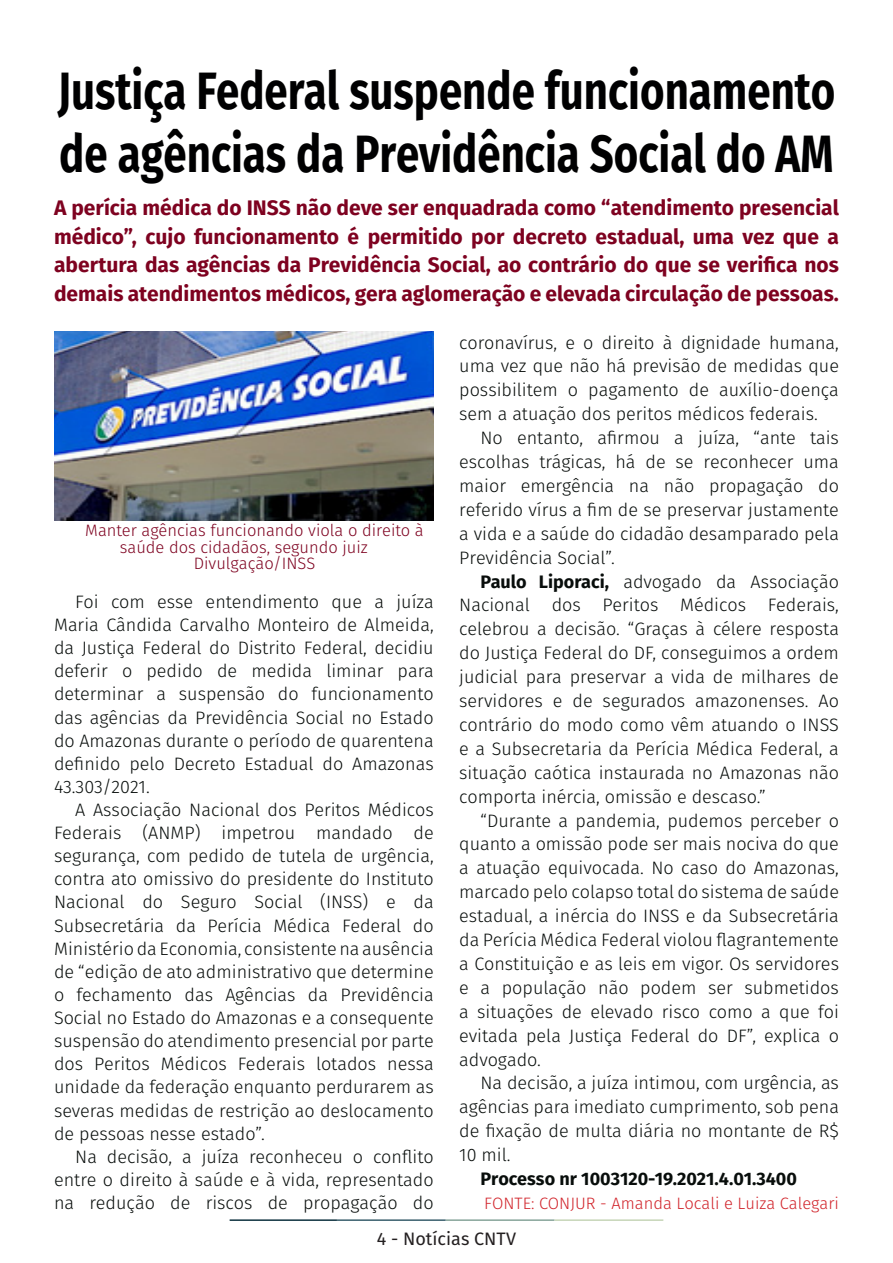
<style>
.page{position:relative;width:893px;height:1263px;background:#fff}
.page>*{position:absolute;margin:0;border:0;box-sizing:border-box;transform-origin:0 0}
.t1{font:700 52.5px/63px "Fira Sans";color:#000001;scale:.8 1}
.t2{font:700 21px/28.5px "Fira Sans";color:#7e0220;text-align:justify}
.t3{font:300 18px/23.9px "Fira Sans";color:#080d0b;text-align:justify}
.t4{font:700 18px "Fira Sans";color:#080d0b}
.t5{font:18px "Fira Sans";color:#231f20}
.t6{font:300 16.5px/16.5px "Fira Sans";color:#7e0220}
.t7{font:300 16.5px "Fira Sans";color:#d1232a}
.s1{font-weight:700}
</style>
<div class="page">
<hr style="left:230px;top:1219px;width:107px;height:2px;background:#0e323f">
<hr style="left:337px;top:1219px;width:109px;height:2px;background:#3a5f6d">
<hr style="left:446px;top:1219px;width:109px;height:2px;background:#87a59a">
<hr style="left:555px;top:1219px;width:108px;height:2px;background:#c6d5b7">
<img style="left:54px;top:332px;width:380px;height:189px">
<p class="t1" style="left:58px;top:55px;width:973px">Justiça Federal suspende funcionamento de agências da Previdência Social do AM</p>
<p class="t2" style="left:54px;top:192px;width:786px">A perícia médica do INSS não deve ser enquadrada como “atendimento presencial médico”, cujo funcionamento é permitido por decreto estadual, uma vez que a abertura das agências da Previdência Social, ao contrário do que se verifica nos demais atendimentos médicos, gera aglomeração e elevada circulação de pessoas.</p>
<p class="t6" style="left:120px;top:522px;width:305px;text-indent:-35px">Manter agências funcionando viola o direito à saúde dos cidadãos, segundo juiz</p>
<p class="t6" style="left:194px;top:555px;width:123px">Divulgação/INSS</p>
<p class="t3" style="left:54px;top:590px;width:381px;line-height:23.1px;text-indent:21px">Foi com esse entendimento que a juíza Maria Cândida Carvalho Monteiro de Almeida, da Justiça Federal do Distrito Federal, decidiu deferir o pedido de medida liminar para determinar a suspensão do funcionamento das agências da Previdência Social no Estado do Amazonas durante o período de quarentena definido pelo Decreto Estadual do Amazonas 43.303/2021.</p>
<p class="t3" style="left:54px;top:798px;width:381px;line-height:23.1px;text-indent:21px">A Associação Nacional dos Peritos Médicos Federais (ANMP) impetrou mandado de segurança, com pedido de tutela de urgência, contra ato omissivo do presidente do Instituto Nacional do Seguro Social (INSS) e da Subsecretária da Perícia Médica Federal do Ministério da Economia, consistente na ausência de “edição de ato administrativo que determine o fechamento das Agências da Previdência Social no Estado do Amazonas e a consequente suspensão do atendimento presencial por parte dos Peritos Médicos Federais lotados nessa unidade da federação enquanto perdurarem as severas medidas de restrição ao deslocamento de pessoas nesse estado”.</p>
<p class="t3" style="left:54px;top:1145px;width:381px;line-height:23.1px;text-indent:21px">Na decisão, a juíza reconheceu o conflito entre o direito à saúde e à vida, representado na redução de riscos de propagação do</p>
<p class="t3" style="left:459px;top:330px;width:381px">coronavírus, e o direito à dignidade humana, uma vez que não há previsão de medidas que possibilitem o pagamento de auxílio-doença sem a atuação dos peritos médicos federais.</p>
<p class="t3" style="left:459px;top:426px;width:381px;text-indent:21px">No entanto, afirmou a juíza, “ante tais escolhas trágicas, há de se reconhecer uma maior emergência na não propagação do referido vírus a fim de se preservar justamente a vida e a saúde do cidadão desamparado pela Previdência Social”.</p>
<p class="t3" style="left:459px;top:569px;width:381px;text-indent:21px"><span class="s1">Paulo Liporaci,</span> advogado da Associação Nacional dos Peritos Médicos Federais, celebrou a decisão. “Graças à célere resposta do Justiça Federal do DF, conseguimos a ordem judicial para preservar a vida de milhares de servidores e de segurados amazonenses. Ao contrário do modo como vêm atuando o INSS e a Subsecretaria da Perícia Médica Federal, a situação caótica instaurada no Amazonas não comporta inércia, omissão e descaso.”</p>
<p class="t3" style="left:459px;top:808px;width:381px;text-indent:21px">“Durante a pandemia, pudemos perceber o quanto a omissão pode ser mais nociva do que a atuação equivocada. No caso do Amazonas, marcado pelo colapso total do sistema de saúde estadual, a inércia do INSS e da Subsecretária da Perícia Médica Federal violou flagrantemente a Constituição e as leis em vigor. Os servidores e a população não podem ser submetidos a situações de elevado risco como a que foi evitada pela Justiça Federal do DF”, explica o advogado.</p>
<p class="t3" style="left:459px;top:1071px;width:381px;text-indent:21px">Na decisão, a juíza intimou, com urgência, as agências para imediato cumprimento, sob pena de fixação de multa diária no montante de R$ 10 mil.</p>
<p class="t4" style="left:480px;top:1163px;width:318px">Processo nr 1003120-19.2021.4.01.3400</p>
<p class="t7" style="left:484px;top:1191px;width:356px">FONTE: CONJUR - Amanda Locali e Luiza Calegari</p>
<p class="t5" style="left:377px;top:1225px;width:141px">4 - Notícias CNTV</p>
</div>
